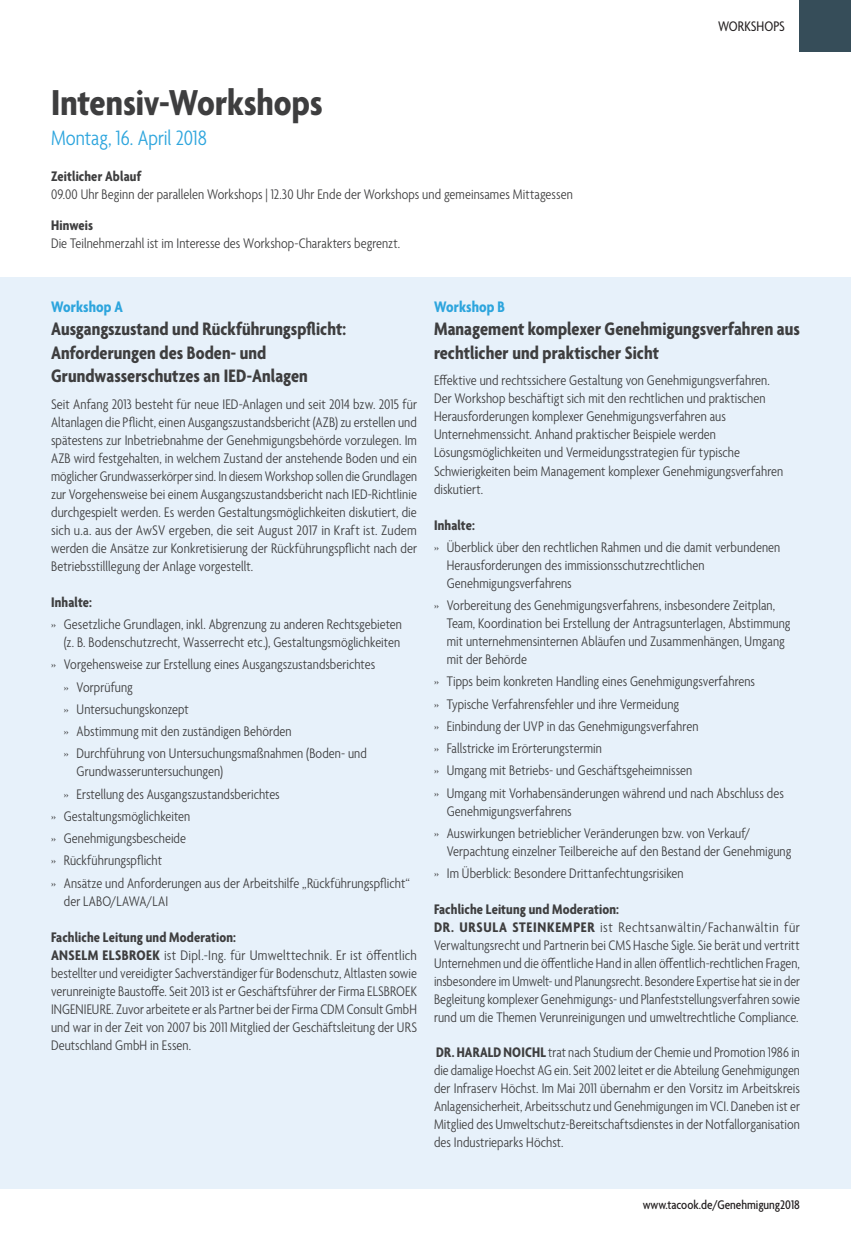
<style>
.page{position:relative;width:851px;height:1234px;background:#fff}
.page>*{position:absolute;margin:0;border:0;box-sizing:border-box;transform-origin:0 0}
.t1{font:700 condensed 39px "Agenda";color:#3e3e3f}
.t2{font:300 condensed 22.5px "Agenda";color:#2da5dd}
.t3{font:700 condensed 19.5px/23.4px "Agenda";color:#3e3e3f}
.t4{font:700 condensed 16.5px "Agenda";letter-spacing:.005em;color:#2da5dd}
.t5{font:300 condensed 15px/18px "Agenda";letter-spacing:.005em;color:#3e3e3f}
.t6{font:700 condensed 15px "Agenda";letter-spacing:.005em;color:#3e3e3f}
.t7{font:condensed 15px "Agenda";color:#231f20}
.t8{font:500 condensed 13.5px "Agenda";color:#231f20}
.s1{font-weight:700}
</style>
<div class="page">
<div style="left:799px;top:0;width:51px;height:51px;background:#364d59"></div>
<hr style="left:0;top:558px;width:1px;height:234px;background:#e7f1fa">
<div style="left:1px;top:277px;width:849px;height:911px;background:#e7f1fa"></div>
<h1 class="t1" style="left:51px;top:81px;width:273px">Intensiv-Workshops</h1>
<h2 class="t2" style="left:51px;top:126px;width:157px">Montag, 16. April 2018</h2>
<p class="t6" style="left:51px;top:168px;width:92px">Zeitlicher Ablauf</p>
<p class="t5" style="left:51px;top:186px;width:523px">09.00 Uhr Beginn der parallelen Workshops | 12.30 Uhr Ende der Workshops und gemeinsames Mittagessen</p>
<p class="t6" style="left:51px;top:217px;width:43px">Hinweis</p>
<p class="t5" style="left:51px;top:235px;width:350px">Die Teilnehmerzahl ist im Interesse des Workshop-Charakters begrenzt.</p>
<p class="t7" style="left:718px;top:18px;width:68px">WORKSHOPS</p>
<p class="t4" style="left:51px;top:297px;width:73px">Workshop A</p>
<h3 class="t3" style="left:51px;top:318px;width:296px">Ausgangszustand und Rückführungspflicht:<br>Anforderungen des Boden- und<br>Grundwasserschutzes an IED-Anlagen</h3>
<p class="t5" style="left:51px;top:395px;width:367px;text-align:justify">Seit Anfang 2013 besteht für neue IED-Anlagen und seit 2014 bzw. 2015 für Altanlagen die Pflicht, einen Ausgangszustandsbericht (AZB) zu erstellen und spätestens zur Inbetriebnahme der Genehmigungsbehörde vorzulegen. Im AZB wird festgehalten, in welchem Zustand der anstehende Boden und ein möglicher Grundwasserkörper sind. In diesem Workshop sollen die Grundlagen zur Vorgehensweise bei einem Ausgangszustandsbericht nach IED-Richtlinie durchgespielt werden. Es werden Gestaltungsmöglichkeiten diskutiert, die sich u.a. aus der AwSV ergeben, die seit August 2017 in Kraft ist. Zudem werden die Ansätze zur Konkretisierung der Rückführungspflicht nach der Betriebsstilllegung der Anlage vorgestellt.</p>
<p class="t6" style="left:51px;top:593px;width:42px">Inhalte:</p>
<p class="t5" style="left:51px;top:616px;width:352px;text-align:right">» Gesetzliche Grundlagen, inkl. Abgrenzung zu anderen Rechtsgebieten (z. B. Bodenschutzrecht, Wasserrecht etc.), Gestaltungsmöglichkeiten</p>
<p class="t5" style="left:64px;top:654px;width:313px;line-height:22.2px;text-indent:-13px">» Vorgehensweise zur Erstellung eines Ausgangszustandsberichtes » Vorprüfung<br>» Untersuchungskonzept<br>» Abstimmung mit den zuständigen Behörden<br>» Durchführung von Untersuchungsmaßnahmen (Boden- und</p>
<p class="t5" style="left:77px;top:763px;width:148px">Grundwasseruntersuchungen)</p>
<p class="t5" style="left:64px;top:785px;width:217px">» Erstellung des Ausgangszustandsberichtes</p>
<p class="t5" style="left:51px;top:807px;width:141px">» Gestaltungsmöglichkeiten</p>
<p class="t5" style="left:51px;top:830px;width:136px">» Genehmigungsbescheide</p>
<p class="t5" style="left:51px;top:852px;width:113px">» Rückführungspflicht</p>
<p class="t5" style="left:51px;top:874px;width:360px">» Ansätze und Anforderungen aus der Arbeitshilfe „Rückführungspflicht“</p>
<p class="t5" style="left:64px;top:892px;width:106px">der LABO/LAWA/LAI</p>
<p class="t5" style="left:51px;top:928px;width:367px"><span class="s1">Fachliche Leitung und Moderation:<br>ANSELM ELSBROEK</span> ist Dipl.-Ing. für Umwelttechnik. Er ist öffentlich bestellter und vereidigter Sachverständiger für Bodenschutz, Altlasten sowie verunreinigte Baustoffe. Seit 2013 ist er Geschäftsführer der Firma ELSBROEK INGENIEURE. Zuvor arbeitete er als Partner bei der Firma CDM Consult GmbH und war in der Zeit von 2007 bis 2011 Mitglied der Geschäftsleitung der URS Deutschland GmbH in Essen.</p>
<p class="t4" style="left:434px;top:298px;width:73px">Workshop B</p>
<h3 class="t3" style="left:434px;top:319px;width:367px">Management komplexer Genehmigungsverfahren aus rechtlicher und praktischer Sicht</h3>
<p class="t5" style="left:434px;top:372px;width:350px">Effektive und rechtssichere Gestaltung von Genehmigungsverfahren.<br>Der Workshop beschäftigt sich mit den rechtlichen und praktischen Herausforderungen komplexer Genehmigungsverfahren aus Unternehmenssicht. Anhand praktischer Beispiele werden Lösungsmöglichkeiten und Vermeidungsstrategien für typische Schwierigkeiten beim Management komplexer Genehmigungsverfahren diskutiert.</p>
<p class="t6" style="left:434px;top:516px;width:42px">Inhalte:</p>
<p class="t5" style="left:446px;top:539px;width:335px;text-indent:-13px">» Überblick über den rechtlichen Rahmen und die damit verbundenen<br>Herausforderungen des immissionsschutzrechtlichen<br>Genehmigungsverfahrens</p>
<p class="t5" style="left:446px;top:597px;width:345px;text-indent:-13px">» Vorbereitung des Genehmigungsverfahrens, insbesondere Zeitplan, Team, Koordination bei Erstellung der Antragsunterlagen, Abstimmung mit unternehmensinternen Abläufen und Zusammenhängen, Umgang mit der Behörde</p>
<p class="t5" style="left:434px;top:671px;width:351px;line-height:22.2px">» Tipps beim konkreten Handling eines Genehmigungsverfahrens<br>» Typische Verfahrensfehler und ihre Vermeidung<br>» Einbindung der UVP in das Genehmigungsverfahren<br>» Fallstricke im Erörterungstermin<br>» Umgang mit Betriebs- und Geschäftsgeheimnissen<br>» Umgang mit Vorhabensänderungen während und nach Abschluss des</p>
<p class="t5" style="left:434px;top:800px;width:318px;line-height:22.2px;text-indent:13px">Genehmigungsverfahrens<br>» Auswirkungen betrieblicher Veränderungen bzw. von Verkauf/</p>
<p class="t5" style="left:434px;top:840px;width:359px;line-height:22.2px;text-indent:13px">Verpachtung einzelner Teilbereiche auf den Bestand der Genehmigung » Im Überblick: Besondere Drittanfechtungsrisiken</p>
<p class="t5" style="left:434px;top:901px;width:367px"><span class="s1">Fachliche Leitung und Moderation:<br>DR. URSULA STEINKEMPER</span> ist Rechtsanwältin/Fachanwältin für Verwaltungsrecht und Partnerin bei CMS Hasche Sigle. Sie berät und vertritt Unternehmen und die öffentliche Hand in allen öffentlich-rechtlichen Fragen, insbesondere im Umwelt- und Planungsrecht. Besondere Expertise hat sie in der Begleitung komplexer Genehmigungs- und Planfeststellungsverfahren sowie rund um die Themen Verunreinigungen und umweltrechtliche Compliance.</p>
<p class="t5" style="left:434px;top:1044px;width:367px;text-align:justify"><span class="s1">DR. HARALD NOICHL</span>trat nach Studium der Chemie und Promotion 1986 in die damalige Hoechst AG ein. Seit 2002 leitet er die Abteilung Genehmigungen der Infraserv Höchst. Im Mai 2011 übernahm er den Vorsitz im Arbeitskreis Anlagensicherheit, Arbeitsschutz und Genehmigungen im VCI. Daneben ist er Mitglied des Umweltschutz-Bereitschaftsdienstes in der Notfallorganisation des Industrieparks Höchst.</p>
<p class="t8" style="left:642px;top:1197px;width:159px">www.tacook.de/Genehmigung2018</p>
</div>
